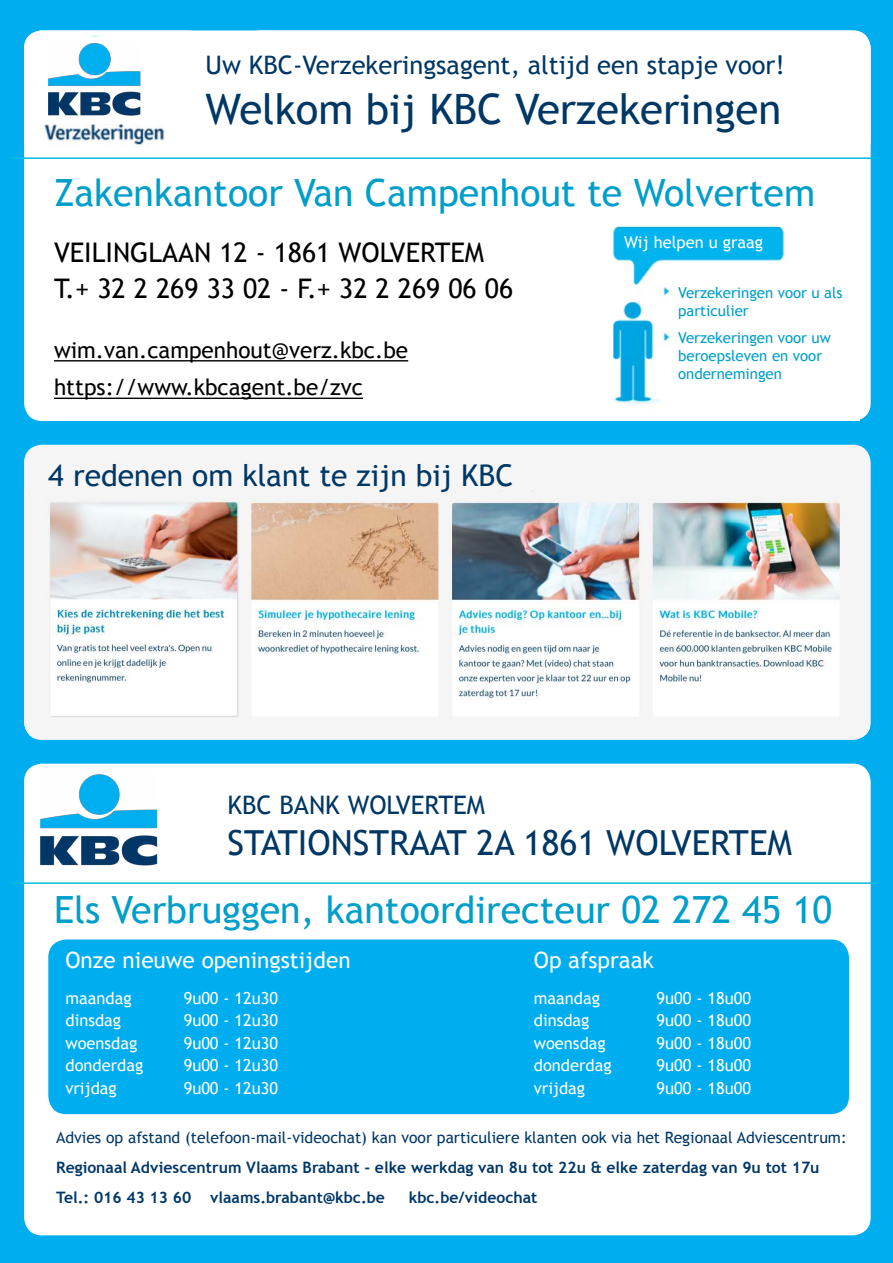
<style>
.page{position:relative;width:893px;height:1263px;background:#00aeef}
.page>*{position:absolute;margin:0;border:0;box-sizing:border-box;transform-origin:0 0}
.t1{font:42px "Trebuchet MS";color:#003764}
.t2{font:37.5px "Trebuchet MS";color:#009eca}
.t3{font:34.5px "Trebuchet MS";color:#003764}
.t4{font:30px "Trebuchet MS";color:#003764}
.t5{font:27px/36px "Trebuchet MS";color:#000}
.t6{font:25.5px "Trebuchet MS";color:#003764}
.t7{font:22.5px/37.5px "Trebuchet MS";color:#000}
.t8{font:22.5px "Trebuchet MS";color:#fff}
.t9{font:16.5px/22.5px "Trebuchet MS";color:#fff}
.t10{font:700 15.75px/30px "Trebuchet MS";color:#003768}
.t11{font:15.75px "Trebuchet MS";color:#003768}
.t12{font:15px/18px "Trebuchet MS";color:#009eca}
</style>
<div class="page">
<div style="left:24px;top:30px;width:847px;height:391px;background:#fff;border-radius:18px"></div>
<div style="left:24px;top:764px;width:847px;height:471px;background:#fff;border-radius:18px"></div>
<div style="left:24px;top:445px;width:847px;height:295px;background:#f5f5f5;border-radius:18px"></div>
<img style="left:24px;top:499px;width:846px;height:231px">
<img style="left:24px;top:30px;width:177px;height:127px">
<img style="left:41px;top:774px;width:116px;height:92px">
<hr style="left:54px;top:360px;width:354px;height:1px;background:#000">
<hr style="left:54px;top:398px;width:309px;height:1px;background:#000">
<img style="left:613px;top:226px;width:246px;height:195px">
<hr style="left:11px;top:157px;width:867px;height:2px;background:#00bce0">
<hr style="left:11px;top:882px;width:867px;height:2px;background:#00bce0">
<div style="left:31px;top:36px;width:170px;height:88px;background:#fff;border-radius:18px"></div>
<img style="left:48px;top:43px;width:93px;height:73px">
<div style="left:48px;top:939px;width:801px;height:175px;background:#00aeef;border-radius:18px"></div>
<h3 class="t6" style="left:206px;top:50px;width:581px">Uw KBC-Verzekeringsagent, altijd een stapje voor!</h3>
<h1 class="t1" style="left:206px;top:84px;width:577px">Welkom bij KBC Verzekeringen</h1>
<h2 class="t2" style="left:54px;top:171px;width:763px">Zakenkantoor Van Campenhout te Wolvertem</h2>
<h3 class="t5" style="left:54px;top:235px;width:461px">VEILINGLAAN 12 - 1861 WOLVERTEM<br>T.+ 32 2 269 33 02 - F.+ 32 2 269 06 06</h3>
<h3 class="t7" style="left:54px;top:331px;width:356px">wim.van.campenhout@verz.kbc.be https://www.kbcagent.be/zvc</h3>
<h3 class="t4" style="left:48px;top:457px;width:466px">4 redenen om klant te zijn bij KBC</h3>
<p class="t9" style="left:624px;top:231px;width:140px">Wij helpen u graag</p>
<p class="t12" style="left:678px;top:284px;width:166px">Verzekeringen voor u als particulier</p>
<p class="t12" style="left:678px;top:329px;width:154px">Verzekeringen voor uw beroepsleven en voor ondernemingen</p>
<h3 class="t6" style="left:227px;top:790px;width:259px">KBC BANK WOLVERTEM</h3>
<h3 class="t3" style="left:227px;top:823px;width:566px">STATIONSTRAAT 2A 1861 WOLVERTEM</h3>
<h2 class="t2" style="left:54px;top:888px;width:780px">Els Verbruggen, kantoordirecteur 02 272 45 10</h2>
<h3 class="t8" style="left:65px;top:947px;width:287px">Onze nieuwe openingstijden</h3>
<h3 class="t8" style="left:534px;top:947px;width:121px">Op afspraak</h3>
<p class="t9" style="left:65px;top:987px;width:79px">maandag dinsdag woensdag donderdag vrijdag</p>
<p class="t9" style="left:534px;top:987px;width:79px">maandag dinsdag woensdag donderdag vrijdag</p>
<p class="t11" style="left:56px;top:1128px;width:792px">Advies op afstand (telefoon-mail-videochat) kan voor particuliere klanten ook via het Regionaal Adviescentrum:</p>
<p class="t10" style="left:56px;top:1152px;width:765px">Regionaal Adviescentrum Vlaams Brabant - elke werkdag van 8u tot 22u &amp; elke zaterdag van 9u tot 17u<br>Tel.: 016 43 13 60 vlaams.brabant@kbc.be</p>
<p class="t9" style="left:184px;top:987px;width:96px;text-align:justify">9u00 - 12u30<br>9u00 - 12u30<br>9u00 - 12u30<br>9u00 - 12u30<br>9u00 - 12u30</p>
<p class="t9" style="left:657px;top:987px;width:96px;text-align:justify">9u00 - 18u00<br>9u00 - 18u00<br>9u00 - 18u00<br>9u00 - 18u00<br>9u00 - 18u00</p>
<p class="t10" style="left:409px;top:1182px;width:130px">kbc.be/videochat</p>
</div>
